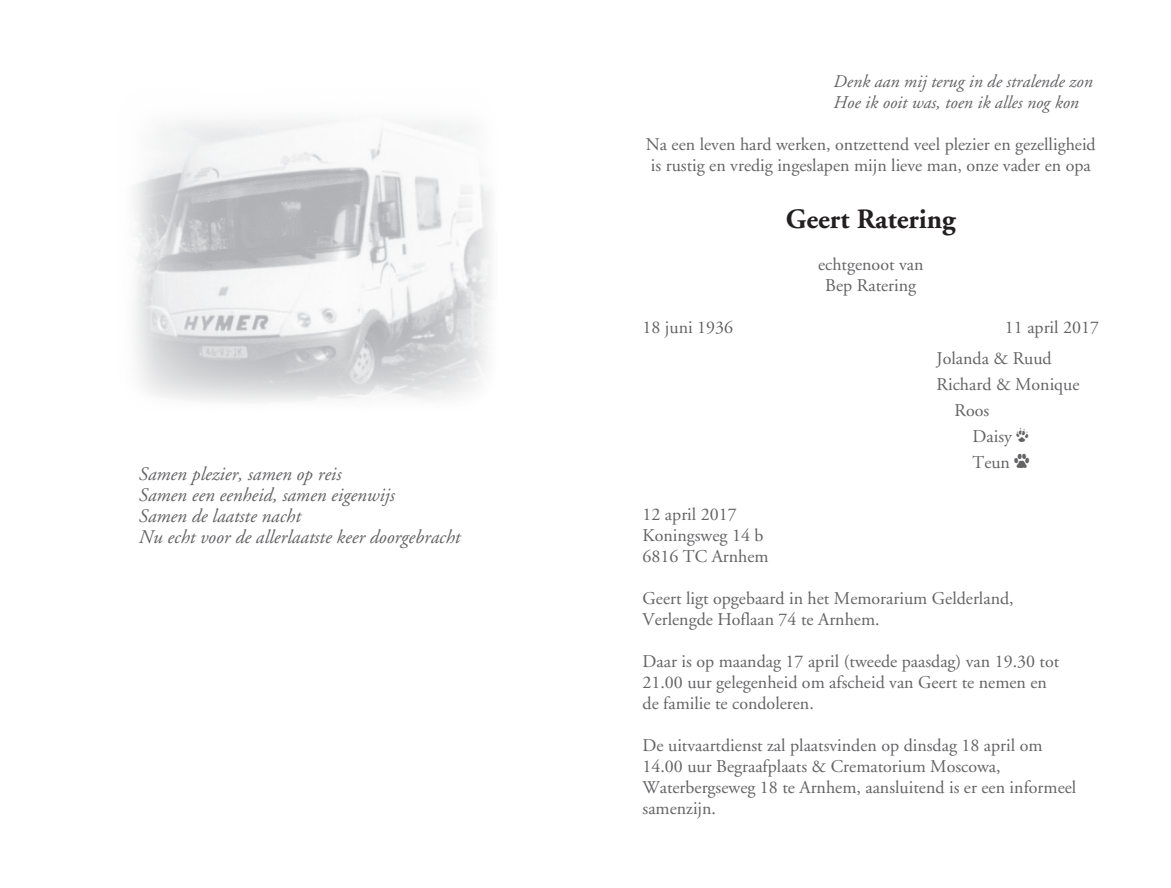
<style>
.page{position:relative;width:1171px;height:888px;background:#fff}
.page>*{position:absolute;margin:0;border:0;box-sizing:border-box;transform-origin:0 0}
.aanhef{font:700 28px "Adobe Garamond";color:#231f20}
.aanhef-2{font:italic 19.25px "Adobe Garamond";color:#636366}
.aanhef-3{font:17.85px/21px "Adobe Garamond";color:#636366}
.aanhef-4{font:italic 17.85px "Adobe Garamond";color:#636366}
.s1{font-family:"Animal Tracks"}
</style>
<div class="page">
<img style="left:134px;top:121px;width:357px;height:281px">
<p class="aanhef-2" style="left:139px;top:464px;width:204px">Samen plezier, samen op reis</p>
<p class="aanhef-2" style="left:139px;top:485px;width:257px">Samen een eenheid, samen eigenwijs</p>
<p class="aanhef-2" style="left:139px;top:506px;width:163px">Samen de laatste nacht</p>
<p class="aanhef-2" style="left:139px;top:527px;width:323px">Nu echt voor de allerlaatste keer doorgebracht</p>
<p class="aanhef-4" style="left:833px;top:72px;width:261px">Denk aan mij terug in de stralende zon</p>
<p class="aanhef-4" style="left:833px;top:93px;width:247px">Hoe ik ooit was, toen ik alles nog kon</p>
<p class="aanhef-3" style="left:646px;top:135px;width:451px">Na een leven hard werken, ontzettend veel plezier en gezelligheid</p>
<p class="aanhef-3" style="left:651px;top:156px;width:441px">is rustig en vredig ingeslapen mijn lieve man, onze vader en opa</p>
<p class="aanhef" style="left:786px;top:204px;width:171px">Geert Ratering</p>
<p class="aanhef-3" style="left:818px;top:254px;width:107px">echtgenoot van</p>
<p class="aanhef-3" style="left:825px;top:275px;width:92px">Bep Ratering</p>
<p class="aanhef-3" style="left:642px;top:317px;width:92px">18 juni 1936</p>
<p class="aanhef-3" style="left:1005px;top:317px;width:96px">11 april 2017</p>
<p class="aanhef-3" style="left:936px;top:348px;width:117px">Jolanda &amp; Ruud</p>
<p class="aanhef-3" style="left:936px;top:374px;width:144px">Richard &amp; Monique</p>
<p class="aanhef-3" style="left:954px;top:400px;width:36px">Roos</p>
<p class="aanhef-3" style="left:972px;top:426px;width:58px">Daisy <span class="s1">©</span></p>
<p class="aanhef-3" style="left:972px;top:452px;width:59px">Teun <span class="s1">¨</span></p>
<p class="aanhef-3" style="left:642px;top:504px;width:96px">12 april 2017</p>
<p class="aanhef-3" style="left:642px;top:525px;width:122px">Koningsweg 14 b</p>
<p class="aanhef-3" style="left:642px;top:546px;width:128px">6816 TC Arnhem</p>
<p class="aanhef-3" style="left:642px;top:588px;width:373px">Geert ligt opgebaard in het Memorarium Gelderland,</p>
<p class="aanhef-3" style="left:642px;top:609px;width:239px">Verlengde Hoflaan 74 te Arnhem.</p>
<p class="aanhef-3" style="left:642px;top:651px;width:418px">Daar is op maandag 17 april (tweede paasdag) van 19.30 tot<br>21.00 uur gelegenheid om afscheid van Geert te nemen en</p>
<p class="aanhef-3" style="left:642px;top:693px;width:173px">de familie te condoleren.</p>
<p class="aanhef-3" style="left:642px;top:735px;width:401px">De uitvaartdienst zal plaatsvinden op dinsdag 18 april om</p>
<p class="aanhef-3" style="left:642px;top:756px;width:435px">14.00 uur Begraafplaats &amp; Crematorium Moscowa,<br>Waterbergseweg 18 te Arnhem, aansluitend is er een informeel samenzijn.</p>
</div>
